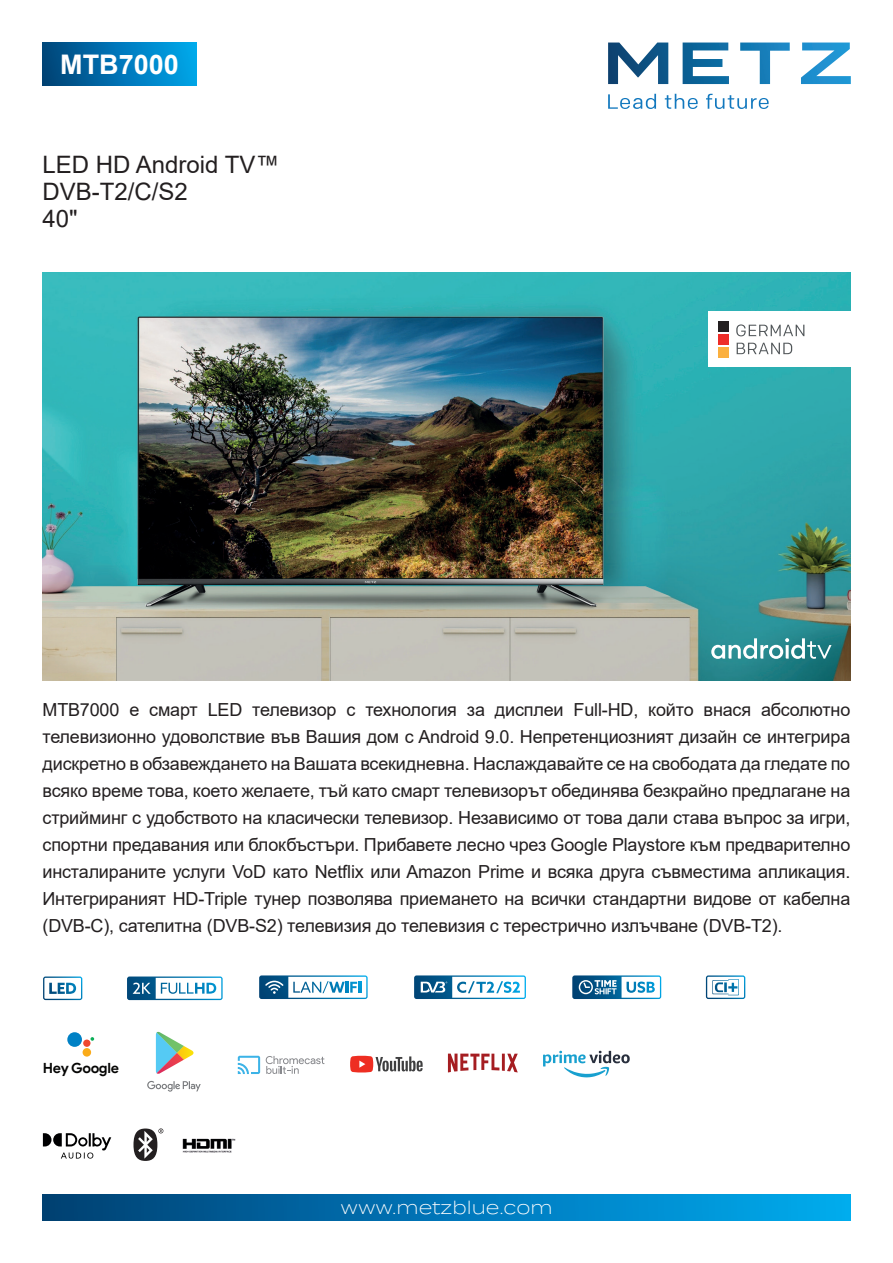
<style>
.page{position:relative;width:893px;height:1263px;background:#fff}
.page>*{position:absolute;margin:0;border:0;box-sizing:border-box;transform-origin:0 0}
.t1{font:700 27px "Arial";color:#fff}
.t2{font:24px/27px "Arial";color:#231f20}
.t3{font:18px/27px "Arial";letter-spacing:-.01em;color:#231f20;text-align:justify}
.t4{font:300 18px "Termina";color:#fff}
.t5{font:700 14.1px "Google Sans";letter-spacing:-.025em;color:#050504}
</style>
<div class="page">
<svg style="left:608px;top:43px;width:60px;height:41px"></svg>
<svg style="left:683px;top:43px;width:46px;height:41px"></svg>
<svg style="left:740px;top:43px;width:50px;height:41px"></svg>
<svg style="left:801px;top:43px;width:50px;height:41px"></svg>
<svg style="left:608px;top:94px;width:48px;height:15px"></svg>
<svg style="left:665px;top:94px;width:33px;height:15px"></svg>
<svg style="left:706px;top:94px;width:63px;height:15px"></svg>
<div style="left:43px;top:1194px;width:807px;height:26px;background:linear-gradient(to right,#004076,#00acf3)"></div>
<img style="left:43px;top:272px;width:808px;height:408px">
<div style="left:43px;top:43px;width:154px;height:43px;background:linear-gradient(to right,#00437b,#00a7ee)"></div>
<svg style="left:711px;top:638px;width:120px;height:21px"></svg>
<svg style="left:43px;top:1133px;width:68px;height:25px"></svg>
<svg style="left:350px;top:1056px;width:73px;height:16px"></svg>
<svg style="left:448px;top:1053px;width:51px;height:19px"></svg>
<hr style="left:502px;top:1054px;width:3px;height:17px;background:#a51d21">
<svg style="left:507px;top:1054px;width:11px;height:18px"></svg>
<svg style="left:238px;top:1056px;width:22px;height:18px"></svg>
<svg style="left:266px;top:1056px;width:59px;height:18px"></svg>
<svg style="left:147px;top:1081px;width:54px;height:11px"></svg>
<svg style="left:156px;top:1032px;width:38px;height:42px"></svg>
<svg style="left:91px;top:1037px;width:3px;height:4px"></svg>
<div style="left:83px;top:1039px;width:8px;height:8px;background:#ef4830;border-radius:50%"></div>
<div style="left:83px;top:1048px;width:8px;height:8px;background:#faab1a;border-radius:50%"></div>
<div style="left:67px;top:1032px;width:15px;height:15px;background:#0081c5;border-radius:50%"></div>
<svg style="left:543px;top:1051px;width:87px;height:27px"></svg>
<svg style="left:259px;top:975px;width:109px;height:24px"></svg>
<svg style="left:414px;top:975px;width:112px;height:24px"></svg>
<svg style="left:706px;top:975px;width:39px;height:24px"></svg>
<svg style="left:572px;top:975px;width:89px;height:24px"></svg>
<img style="left:182px;top:1138px;width:54px;height:15px">
<svg style="left:133px;top:1128px;width:30px;height:33px"></svg>
<svg style="left:43px;top:976px;width:39px;height:24px"></svg>
<svg style="left:127px;top:976px;width:96px;height:24px"></svg>
<div style="left:708px;top:311px;width:144px;height:56px;background:#fff"></div>
<svg style="left:736px;top:324px;width:68px;height:12px"></svg>
<svg style="left:737px;top:343px;width:55px;height:11px"></svg>
<div style="left:719px;top:321px;width:10px;height:10px;background:#231f20"></div>
<div style="left:719px;top:334px;width:10px;height:10px;background:#ee2d28"></div>
<div style="left:719px;top:347px;width:10px;height:11px;background:#fbb03f"></div>
<h1 class="t1" style="left:60px;top:46px;width:120px">MTB7000</h1>
<h2 class="t2" style="left:43px;top:151px;width:238px">LED HD Android TV™<br>DVB-T2/C/S2<br>40"</h2>
<p class="t3" style="left:43px;top:696px;width:809px">MTB7000 е смарт LED телевизор с технология за дисплеи Full-HD, който внася абсолютно телевизионно удоволствие във Вашия дом с Android 9.0. Непретенциозният дизайн се интегрира дискретно в обзавеждането на Вашата всекидневна. Наслаждавайте се на свободата да гледате по всяко време това, което желаете, тъй като смарт телевизорът обединява безкрайно предлагане на стрийминг с удобството на класически телевизор. Независимо от това дали става въпрос за игри, спортни предавания или блокбъстъри. Прибавете лесно чрез Google Playstore към предварително инсталираните услуги VoD като Netflix или Amazon Prime и всяка друга съвместима апликация.<br>Интегрираният HD-Triple тунер позволява приемането на всички стандартни видове от кабелна (DVB-C), сателитна (DVB-S2) телевизия до телевизия с терестрично излъчване (DVB-T2).</p>
<p class="t5" style="left:43px;top:1059px;width:78px">Hey Google</p>
<p class="t4" style="left:340px;top:1194px;width:214px">www.metzblue.com</p>
</div>
